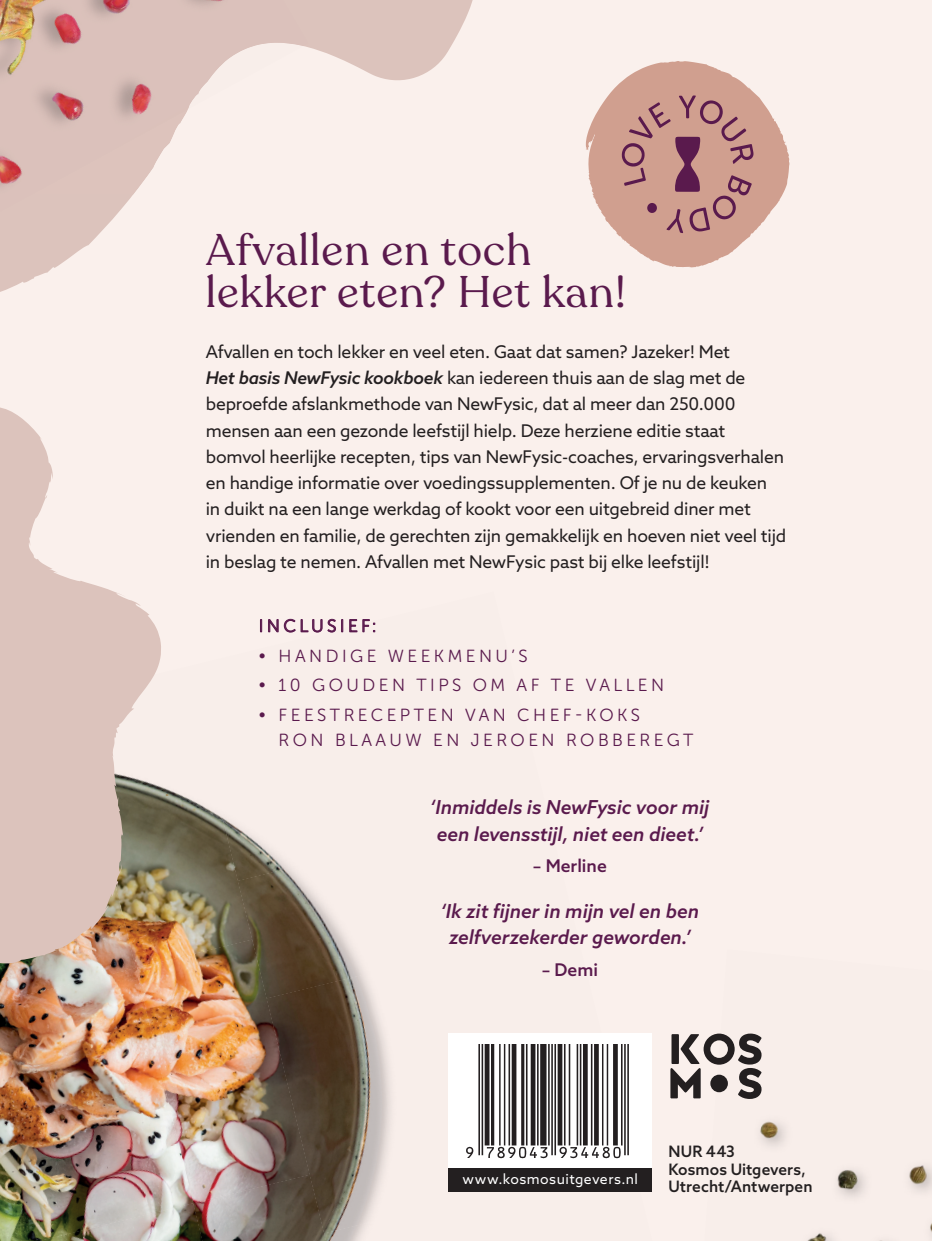
<style>
.page{position:relative;width:932px;height:1241px;background:#fff}
.page>*{position:absolute;margin:0;border:0;box-sizing:border-box;transform-origin:0 0}
.t1{font:43.75px/42px "Recoleta";letter-spacing:.025em;color:#5a1a4d}
.t2{font:italic 500 19.25px/26.2px "Azo Sans";color:#5a1a4d;text-align:center}
.t3{font:17.5px/26.2px "Azo Sans";letter-spacing:-.01em;color:#231f20}
.t4{font:17.5px/24.5px "Museo Sans Rounded 300";letter-spacing:.2em;color:#5a1a4d}
.t5{font:500 17.5px "Azo Sans";color:#5a1a4d}
.t6{font:500 15.75px/17.5px "Azo Sans";letter-spacing:.01em;color:#231f20}
.t7{font:14px "Azo Sans";letter-spacing:.035em;color:#fff}
.s1{font-weight:500;font-style:italic}
</style>
<div class="page">
<div style="left:0;top:0;width:932px;height:1240px;background:#faf0ec"></div>
<img style="left:754px;top:1037px;width:178px;height:203px">
<svg style="left:585px;top:61px;width:205px;height:207px"></svg>
<svg style="left:0;top:0;width:473px;height:292px"></svg>
<img style="left:448px;top:1033px;width:39px;height:159px">
<img style="left:489px;top:1191px;width:163px;height:1px">
<img style="left:161px;top:787px;width:77px;height:152px">
<img style="left:211px;top:787px;width:48px;height:93px">
<img style="left:0;top:963px;width:135px;height:4px">
<img style="left:238px;top:841px;width:124px;height:128px">
<img style="left:0;top:967px;width:135px;height:118px">
<img style="left:135px;top:939px;width:175px;height:235px">
<img style="left:266px;top:969px;width:126px;height:246px">
<img style="left:383px;top:969px;width:9px;height:56px">
<img style="left:0;top:1085px;width:193px;height:117px">
<img style="left:0;top:1202px;width:193px;height:38px">
<img style="left:193px;top:1174px;width:157px;height:66px">
<img style="left:324px;top:1215px;width:47px;height:25px">
<img style="left:188px;top:130px;width:42px;height:65px">
<img style="left:150px;top:130px;width:38px;height:65px">
<img style="left:230px;top:49px;width:73px;height:37px">
<img style="left:230px;top:0;width:78px;height:49px">
<img style="left:230px;top:23px;width:16px;height:34px">
<div style="left:0;top:195px;width:31px;height:67px;background:#dcc3bc"></div>
<img style="left:150px;top:0;width:80px;height:130px">
<img style="left:0;top:0;width:150px;height:195px">
<div style="left:449px;top:1033px;width:203px;height:134px;background:#fff"></div>
<img style="left:466px;top:1044px;width:163px;height:115px">
<div style="left:448px;top:1167px;width:204px;height:24px;background:#231f20"></div>
<svg style="left:670px;top:1033px;width:91px;height:65px"></svg>
<div style="left:710px;top:1074px;width:18px;height:17px;background:#231f20;border-radius:50%"></div>
<svg style="left:0;top:407px;width:161px;height:556px;fill:#dcc3bc"></svg>
<h1 class="t1" style="left:206px;top:230px;width:421px">Afvallen en toch lekker eten? Het kan!</h1>
<p class="t3" style="left:206px;top:338px;width:582px">Afvallen en toch lekker en veel eten. Gaat dat samen? Jazeker! Met<br><span class="s1">Het basis NewFysic kookboek</span> kan iedereen thuis aan de slag met de beproefde afslankmethode van NewFysic, dat al meer dan 250.000 mensen aan een gezonde leefstijl hielp. Deze herziene editie staat bomvol heerlijke recepten, tips van NewFysic-coaches, ervaringsverhalen en handige informatie over voedingssupplementen. Of je nu de keuken<br>in duikt na een lange werkdag of kookt voor een uitgebreid diner met vrienden en familie, de gerechten zijn gemakkelijk en hoeven niet veel tijd in beslag te nemen. Afvallen met NewFysic past bij elke leefstijl!</p>
<p class="t4" style="left:259px;top:613px;width:119px">INCLUSIEF:</p>
<p class="t4" style="left:259px;top:643px;width:270px">• HANDIGE WEEKMENU’S</p>
<p class="t4" style="left:259px;top:673px;width:407px">• 10 GOUDEN TIPS OM AF TE VALLEN</p>
<p class="t4" style="left:279px;top:703px;width:416px;text-indent:-20px">• FEESTRECEPTEN VAN CHEF-KOKS<br>RON BLAAUW EN JEROEN ROBBEREGT</p>
<p class="t2" style="left:430px;top:794px;width:280px">‘Inmiddels is NewFysic voor mij een levensstijl, niet een dieet.’</p>
<p class="t5" style="left:533px;top:854px;width:75px">– Merline</p>
<p class="t2" style="left:441px;top:897px;width:260px">‘Ik zit fijner in mijn vel en ben zelfverzekerder geworden.’</p>
<p class="t5" style="left:542px;top:957px;width:58px">– Demi</p>
<p class="t7" style="left:462px;top:1169px;width:177px">www.kosmosuitgevers.nl</p>
<p class="t6" style="left:668px;top:1142px;width:146px">NUR 443<br>Kosmos Uitgevers,<br>Utrecht/Antwerpen</p>
</div>
